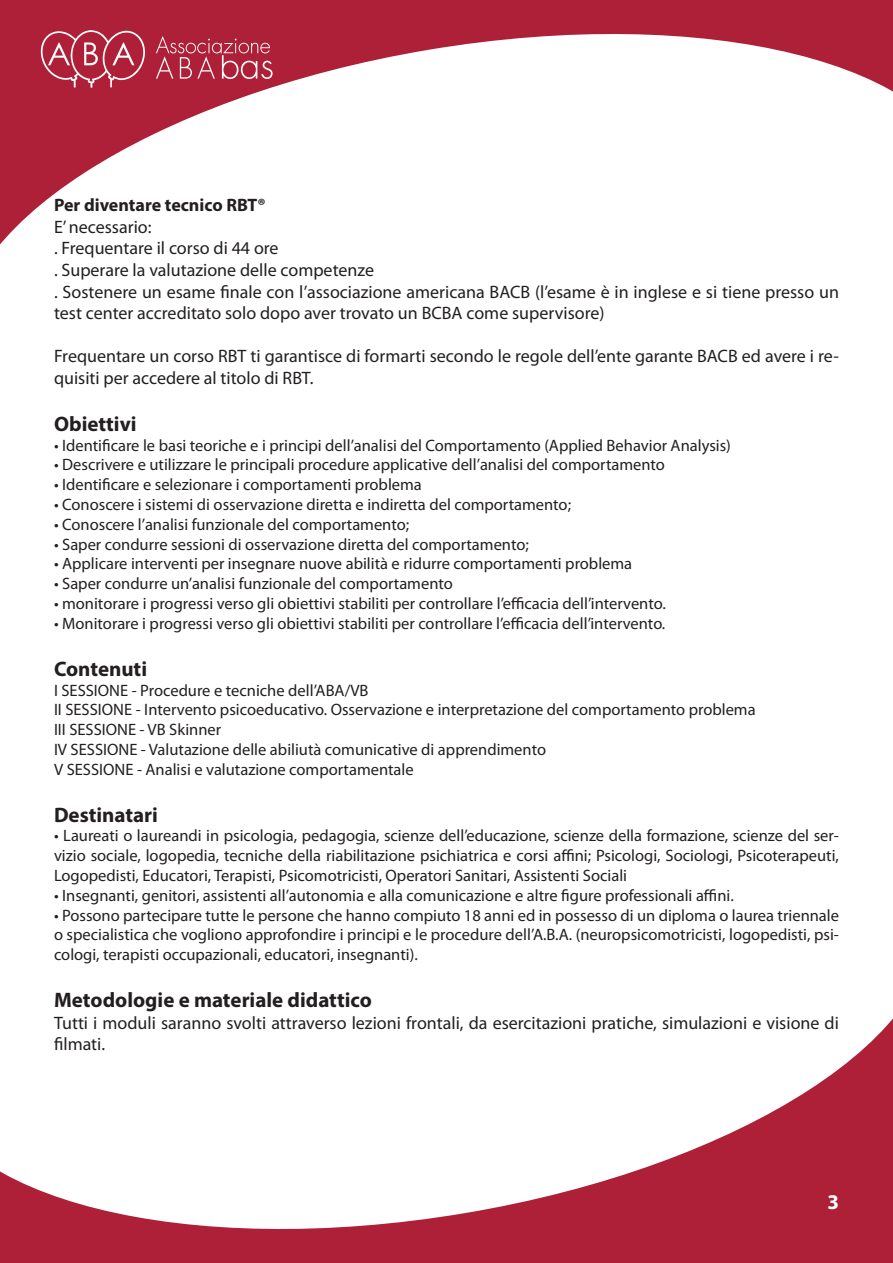
<style>
.page{position:relative;width:893px;height:1263px;background:#fff}
.page>*{position:absolute;margin:0;border:0;box-sizing:border-box;transform-origin:0 0}
.t1{font:700 21px "Myriad Pro";color:#231f20}
.t2{font:700 21px "Myriad Pro";color:#fff}
.t3{font:18px/21.6px "Myriad Pro";color:#231f20}
.t4{font:700 18px "Myriad Pro";color:#231f20}
.t5{font:16.5px/19.8px "Myriad Pro";color:#231f20;text-align:justify}
</style>
<div class="page">
<svg style="left:0;top:3px;width:893px;height:242px"></svg>
<svg style="left:156px;top:36px;width:117px;height:43px;background:#ba4256"></svg>
<svg style="left:41px;top:30px;width:104px;height:58px;background:#bc475a"></svg>
<svg style="left:0;top:1018px;width:893px;height:242px"></svg>
<p class="t4" style="left:54px;top:193px;width:213px">Per diventare tecnico RBT®</p>
<p class="t3" style="left:54px;top:216px;width:786px">E’ necessario:<br>. Frequentare il corso di 44 ore<br>. Superare la valutazione delle competenze<br>. Sostenere un esame finale con l’associazione americana BACB (l’esame è in inglese e si tiene presso un test center accreditato solo dopo aver trovato un BCBA come supervisore)</p>
<p class="t3" style="left:54px;top:345px;width:786px">Frequentare un corso RBT ti garantisce di formarti secondo le regole dell’ente garante BACB ed avere i re&shy;quisiti per accedere al titolo di RBT.</p>
<p class="t1" style="left:54px;top:410px;width:84px">Obiettivi</p>
<p class="t5" style="left:54px;top:435px;width:678px">• Identificare le basi teoriche e i principi dell’analisi del Comportamento (Applied Behavior Analysis)</p>
<p class="t5" style="left:54px;top:455px;width:612px">• Descrivere e utilizzare le principali procedure applicative dell’analisi del comportamento</p>
<p class="t5" style="left:54px;top:475px;width:369px">• Identificare e selezionare i comportamenti problema</p>
<p class="t5" style="left:54px;top:494px;width:519px">• Conoscere i sistemi di osservazione diretta e indiretta del comportamento;</p>
<p class="t5" style="left:54px;top:514px;width:357px">• Conoscere l’analisi funzionale del comportamento;</p>
<p class="t5" style="left:54px;top:534px;width:476px">• Saper condurre sessioni di osservazione diretta del comportamento;</p>
<p class="t5" style="left:54px;top:554px;width:580px">• Applicare interventi per insegnare nuove abilità e ridurre comportamenti problema</p>
<p class="t5" style="left:54px;top:574px;width:400px">• Saper condurre un’analisi funzionale del comportamento</p>
<p class="t5" style="left:54px;top:593px;width:613px">• monitorare i progressi verso gli obiettivi stabiliti per controllare l’efficacia dell’intervento.</p>
<p class="t5" style="left:54px;top:613px;width:613px">• Monitorare i progressi verso gli obiettivi stabiliti per controllare l’efficacia dell’intervento.</p>
<p class="t1" style="left:54px;top:655px;width:95px">Contenuti</p>
<p class="t5" style="left:54px;top:680px;width:703px;text-align:left">I SESSIONE - Procedure e tecniche dell’ABA/VB<br>II SESSIONE - Intervento psicoeducativo. Osservazione e interpretazione del comportamento problema III SESSIONE - VB Skinner<br>IV SESSIONE - Valutazione delle abiliutà comunicative di apprendimento<br>V SESSIONE - Analisi e valutazione comportamentale</p>
<p class="t1" style="left:54px;top:801px;width:106px">Destinatari</p>
<p class="t5" style="left:54px;top:826px;width:786px">• Laureati o laureandi in psicologia, pedagogia, scienze dell’educazione, scienze della formazione, scienze del ser&shy;vizio sociale, logopedia, tecniche della riabilitazione psichiatrica e corsi affini; Psicologi, Sociologi, Psicoterapeuti, Logopedisti, Educatori, Terapisti, Psicomotricisti, Operatori Sanitari, Assistenti Sociali</p>
<p class="t5" style="left:54px;top:885px;width:681px">• Insegnanti, genitori, assistenti all’autonomia e alla comunicazione e altre figure professionali affini.</p>
<p class="t5" style="left:54px;top:905px;width:787px">• Possono partecipare tutte le persone che hanno compiuto 18 anni ed in possesso di un diploma o laurea triennale o specialistica che vogliono approfondire i principi e le procedure dell’A.B.A. (neuropsicomotricisti, logopedisti, psi&shy;cologi, terapisti occupazionali, educatori, insegnanti).</p>
<p class="t1" style="left:54px;top:986px;width:319px">Metodologie e materiale didattico</p>
<p class="t3" style="left:54px;top:1011px;width:786px">Tutti i moduli saranno svolti attraverso lezioni frontali, da esercitazioni pratiche, simulazioni e visione di filmati.</p>
<p class="t2" style="left:827px;top:1188px;width:13px">3</p>
</div>
